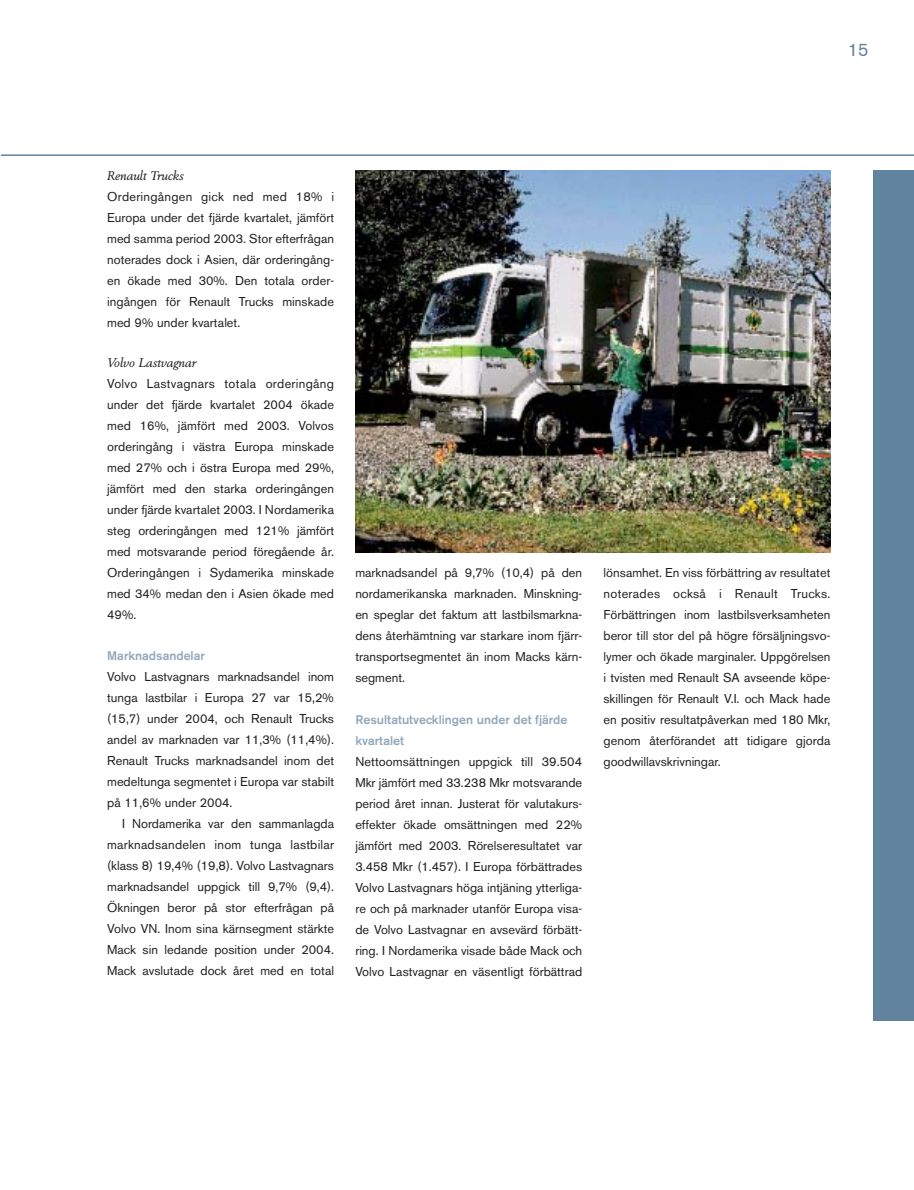
<style>
.page{position:relative;width:914px;height:1190px;background:#fff}
.page>*{position:absolute;margin:0;border:0;box-sizing:border-box;transform-origin:0 0}
.t1{font:18px "Volvo Sans";color:#62839e}
.t2{font:12.75px/21px "Volvo Sans";color:#231f20;text-align:justify}
.t3{font:500 12.45px/21px "Volvo Sans";color:#91a8bb}
.t4{font:italic 12.45px "Volvo Serif";color:#231f20}
</style>
<div class="page">
<div style="left:872px;top:170px;width:42px;height:850px;background:#62839e"></div>
<hr style="left:1px;top:154px;width:913px;height:2px;background:#62839e">
<img style="left:355px;top:170px;width:475px;height:383px">
<h1 class="t1" style="left:847px;top:43px;width:22px">15</h1>
<p class="t4" style="left:107px;top:170px;width:78px">Renault Trucks</p>
<p class="t2" style="left:107px;top:187px;width:228px">Orderingången gick ned med 18% i Europa under det fjärde kvartalet, jämfört med samma period 2003. Stor efterfrågan noterades dock i Asien, där orderingång&shy;en ökade med 30%. Den totala order&shy;ingången för Renault Trucks minskade med 9% under kvartalet.</p>
<p class="t4" style="left:107px;top:357px;width:90px">Volvo Lastvagnar</p>
<p class="t2" style="left:107px;top:375px;width:228px">Volvo Lastvagnars totala orderingång under det fjärde kvartalet 2004 ökade med 16%, jämfört med 2003. Volvos orderingång i västra Europa minskade med 27% och i östra Europa med 29%, jämfört med den starka orderingången under fjärde kvartalet 2003. I Nordamerika steg orderingången med 121% jämfört med motsvarande period föregående år.<br>Orderingången i Sydamerika minskade med 34% medan den i Asien ökade med 49%.</p>
<p class="t3" style="left:107px;top:646px;width:99px">Marknadsandelar</p>
<p class="t2" style="left:107px;top:667px;width:228px">Volvo Lastvagnars marknadsandel inom tunga lastbilar i Europa 27 var 15,2% (15,7) under 2004, och Renault Trucks andel av marknaden var 11,3% (11,4%).<br>Renault Trucks marknadsandel inom det medeltunga segmentet i Europa var stabilt på 11,6% under 2004.</p>
<p class="t2" style="left:107px;top:814px;width:228px;text-indent:15px">I Nordamerika var den sammanlagda marknadsandelen inom tunga lastbilar (klass 8) 19,4% (19,8). Volvo Lastvagnars marknadsandel uppgick till 9,7% (9,4).<br>Ökningen beror på stor efterfrågan på Volvo VN. Inom sina kärnsegment stärkte Mack sin ledande position under 2004.<br>Mack avslutade dock året med en total</p>
<p class="t2" style="left:355px;top:563px;width:228px">marknadsandel på 9,7% (10,4) på den nordamerikanska marknaden. Minskning&shy;en speglar det faktum att lastbilsmarkna&shy;dens återhämtning var starkare inom fjärr&shy;transportsegmentet än inom Macks kärn&shy;segment.</p>
<p class="t3" style="left:355px;top:709px;width:213px">Resultatutvecklingen under det fjärde kvartalet</p>
<p class="t2" style="left:355px;top:752px;width:228px">Nettoomsättningen uppgick till 39.504<br>Mkr jämfört med 33.238 Mkr motsvarande period året innan. Justerat för valutakurs&shy;effekter ökade omsättningen med 22% jämfört med 2003. Rörelseresultatet var 3.458 Mkr (1.457). I Europa förbättrades Volvo Lastvagnars höga intjäning ytterliga&shy;re och på marknader utanför Europa visa&shy;de Volvo Lastvagnar en avsevärd förbätt&shy;ring. I Nordamerika visade både Mack och Volvo Lastvagnar en väsentligt förbättrad</p>
<p class="t2" style="left:603px;top:563px;width:228px">lönsamhet. En viss förbättring av resultatet noterades också i Renault Trucks.<br>Förbättringen inom lastbilsverksamheten beror till stor del på högre försäljningsvo&shy;lymer och ökade marginaler. Uppgörelsen i tvisten med Renault SA avseende köpe&shy;skillingen för Renault V.I. och Mack hade en positiv resultatpåverkan med 180 Mkr, genom återförandet att tidigare gjorda goodwillavskrivningar.</p>
</div>
